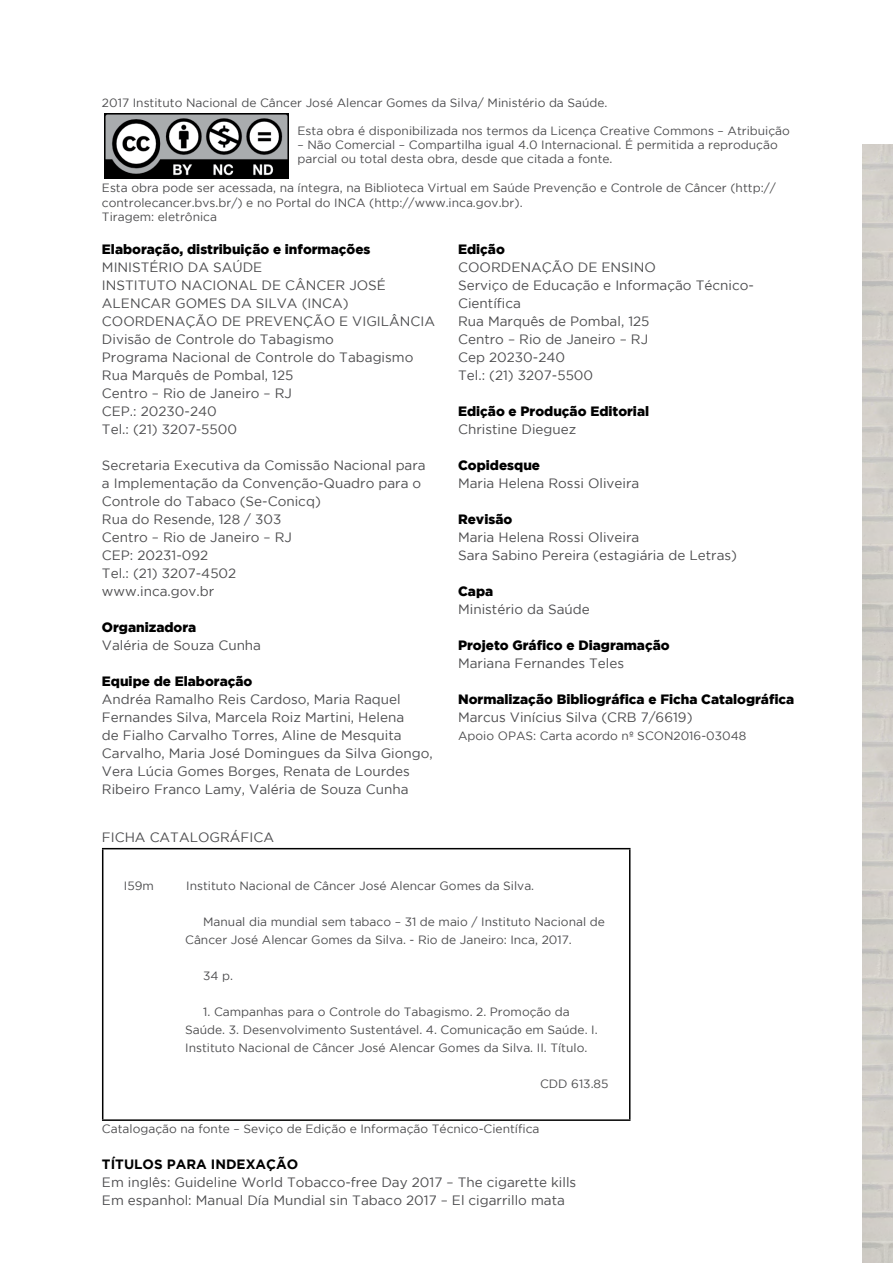
<style>
.page{position:relative;width:893px;height:1263px;background:#fff}
.page>*{position:absolute;margin:0;border:0;box-sizing:border-box;transform-origin:0 0}
.t1{font:13.5px/18px "Gotham";color:#4d4d4f}
.t2{font:900 13.5px "Gotham";color:#000}
.t3{font:700 13.5px "Gotham";color:#000}
.t4{font:12px/18px "Gotham";color:#4d4d4f}
</style>
<div class="page">
<hr style="left:102px;top:849px;width:1px;height:270px;background:#000">
<hr style="left:102px;top:848px;width:528px;height:1px;background:#000">
<hr style="left:629px;top:849px;width:1px;height:270px;background:#000">
<hr style="left:102px;top:1119px;width:528px;height:2px;background:#000">
<img style="left:104px;top:114px;width:184px;height:64px">
<p class="t4" style="left:102px;top:94px;width:507px">2017 Instituto Nacional de Câncer José Alencar Gomes da Silva/ Ministério da Saúde.</p>
<p class="t4" style="left:298px;top:121px;width:494px">Esta obra é disponibilizada nos termos da Licença Creative Commons – Atribuição</p>
<p class="t4" style="left:298px;top:137px;width:482px;line-height:14.4px">– Não Comercial – Compartilha igual 4.0 Internacional. É permitida a reprodução parcial ou total desta obra, desde que citada a fonte.</p>
<p class="t4" style="left:102px;top:181px;width:675px;line-height:14.4px">Esta obra pode ser acessada, na íntegra, na Biblioteca Virtual em Saúde Prevenção e Controle de Câncer (http:// controlecancer.bvs.br/) e no Portal do INCA (http://www.inca.gov.br).</p>
<p class="t4" style="left:102px;top:208px;width:117px">Tiragem: eletrônica</p>
<p class="t2" style="left:102px;top:241px;width:270px">Elaboração, distribuição e informações</p>
<p class="t1" style="left:102px;top:258px;width:162px">MINISTÉRIO DA SAÚDE</p>
<p class="t1" style="left:102px;top:276px;width:285px">INSTITUTO NACIONAL DE CÂNCER JOSÉ<br>ALENCAR GOMES DA SILVA (INCA)</p>
<p class="t1" style="left:102px;top:312px;width:335px">COORDENAÇÃO DE PREVENÇÃO E VIGILÂNCIA</p>
<p class="t1" style="left:102px;top:330px;width:234px">Divisão de Controle do Tabagismo</p>
<p class="t1" style="left:102px;top:348px;width:313px">Programa Nacional de Controle do Tabagismo</p>
<p class="t1" style="left:102px;top:366px;width:193px">Rua Marquês de Pombal, 125</p>
<p class="t1" style="left:102px;top:384px;width:192px">Centro – Rio de Janeiro – RJ</p>
<p class="t1" style="left:102px;top:402px;width:116px">CEP.: 20230-240</p>
<p class="t1" style="left:102px;top:420px;width:137px">Tel.: (21) 3207-5500</p>
<p class="t1" style="left:102px;top:456px;width:325px">Secretaria Executiva da Comissão Nacional para</p>
<p class="t1" style="left:102px;top:474px;width:321px">a Implementação da Convenção-Quadro para o</p>
<p class="t1" style="left:102px;top:492px;width:220px">Controle do Tabaco (Se-Conicq)</p>
<p class="t1" style="left:102px;top:510px;width:181px">Rua do Resende, 128 / 303</p>
<p class="t1" style="left:102px;top:528px;width:192px">Centro – Rio de Janeiro – RJ</p>
<p class="t1" style="left:102px;top:546px;width:108px">CEP: 20231-092</p>
<p class="t1" style="left:102px;top:564px;width:136px">Tel.: (21) 3207-4502</p>
<p class="t1" style="left:102px;top:582px;width:114px">www.inca.gov.br</p>
<p class="t2" style="left:102px;top:619px;width:96px">Organizadora</p>
<p class="t1" style="left:102px;top:636px;width:161px">Valéria de Souza Cunha</p>
<p class="t2" style="left:102px;top:673px;width:152px">Equipe de Elaboração</p>
<p class="t1" style="left:102px;top:690px;width:332px">Andréa Ramalho Reis Cardoso, Maria Raquel Fernandes Silva, Marcela Roiz Martini, Helena<br>de Fialho Carvalho Torres, Aline de Mesquita Carvalho, Maria José Domingues da Silva Giongo, Vera Lúcia Gomes Borges, Renata de Lourdes Ribeiro Franco Lamy, Valéria de Souza Cunha</p>
<p class="t2" style="left:458px;top:241px;width:48px">Edição</p>
<p class="t1" style="left:458px;top:258px;width:199px">COORDENAÇÃO DE ENSINO</p>
<p class="t1" style="left:458px;top:276px;width:297px">Serviço de Educação e Informação Técnico-<br>Científica</p>
<p class="t1" style="left:458px;top:312px;width:193px">Rua Marquês de Pombal, 125</p>
<p class="t1" style="left:458px;top:330px;width:192px">Centro – Rio de Janeiro – RJ</p>
<p class="t1" style="left:458px;top:348px;width:109px">Cep 20230-240</p>
<p class="t1" style="left:458px;top:366px;width:137px">Tel.: (21) 3207-5500</p>
<p class="t2" style="left:458px;top:403px;width:193px">Edição e Produção Editorial</p>
<p class="t1" style="left:458px;top:420px;width:120px">Christine Dieguez</p>
<p class="t2" style="left:458px;top:457px;width:83px">Copidesque</p>
<p class="t1" style="left:458px;top:474px;width:183px">Maria Helena Rossi Oliveira</p>
<p class="t2" style="left:458px;top:511px;width:56px">Revisão</p>
<p class="t1" style="left:458px;top:528px;width:183px">Maria Helena Rossi Oliveira</p>
<p class="t1" style="left:458px;top:546px;width:280px">Sara Sabino Pereira (estagiária de Letras)</p>
<p class="t2" style="left:458px;top:583px;width:37px">Capa</p>
<p class="t1" style="left:458px;top:600px;width:133px">Ministério da Saúde</p>
<p class="t2" style="left:458px;top:637px;width:213px">Projeto Gráfico e Diagramação</p>
<p class="t1" style="left:458px;top:654px;width:168px">Mariana Fernandes Teles</p>
<p class="t2" style="left:458px;top:691px;width:338px">Normalização Bibliográfica e Ficha Catalográfica</p>
<p class="t1" style="left:458px;top:708px;width:236px">Marcus Vinícius Silva (CRB 7/6619)</p>
<p class="t4" style="left:458px;top:726px;width:290px">Apoio OPAS: Carta acordo nº SCON2016-03048</p>
<p class="t1" style="left:102px;top:828px;width:174px">FICHA CATALOGRÁFICA</p>
<p class="t4" style="left:124px;top:876px;width:32px">I59m</p>
<p class="t4" style="left:186px;top:876px;width:350px">Instituto Nacional de Câncer José Alencar Gomes da Silva.</p>
<p class="t4" style="left:185px;top:912px;width:421px;text-indent:18px">Manual dia mundial sem tabaco – 31 de maio / Instituto Nacional de<br>Câncer José Alencar Gomes da Silva. - Rio de Janeiro: Inca, 2017.</p>
<p class="t4" style="left:203px;top:966px;width:31px">34 p.</p>
<p class="t4" style="left:185px;top:1002px;width:414px;text-indent:18px">1. Campanhas para o Controle do Tabagismo. 2. Promoção da<br>Saúde. 3. Desenvolvimento Sustentável. 4. Comunicação em Saúde. I.<br>Instituto Nacional de Câncer José Alencar Gomes da Silva. II. Título.</p>
<p class="t4" style="left:540px;top:1074px;width:70px">CDD 613.85</p>
<p class="t4" style="left:102px;top:1119px;width:439px">Catalogação na fonte – Seviço de Edição e Informação Técnico-Científica</p>
<p class="t3" style="left:102px;top:1156px;width:198px">TÍTULOS PARA INDEXAÇÃO</p>
<p class="t1" style="left:102px;top:1173px;width:476px">Em inglês: Guideline World Tobacco-free Day 2017 – The cigarette kills</p>
<p class="t1" style="left:102px;top:1191px;width:464px">Em espanhol: Manual Día Mundial sin Tabaco 2017 – El cigarrillo mata</p>
</div>
